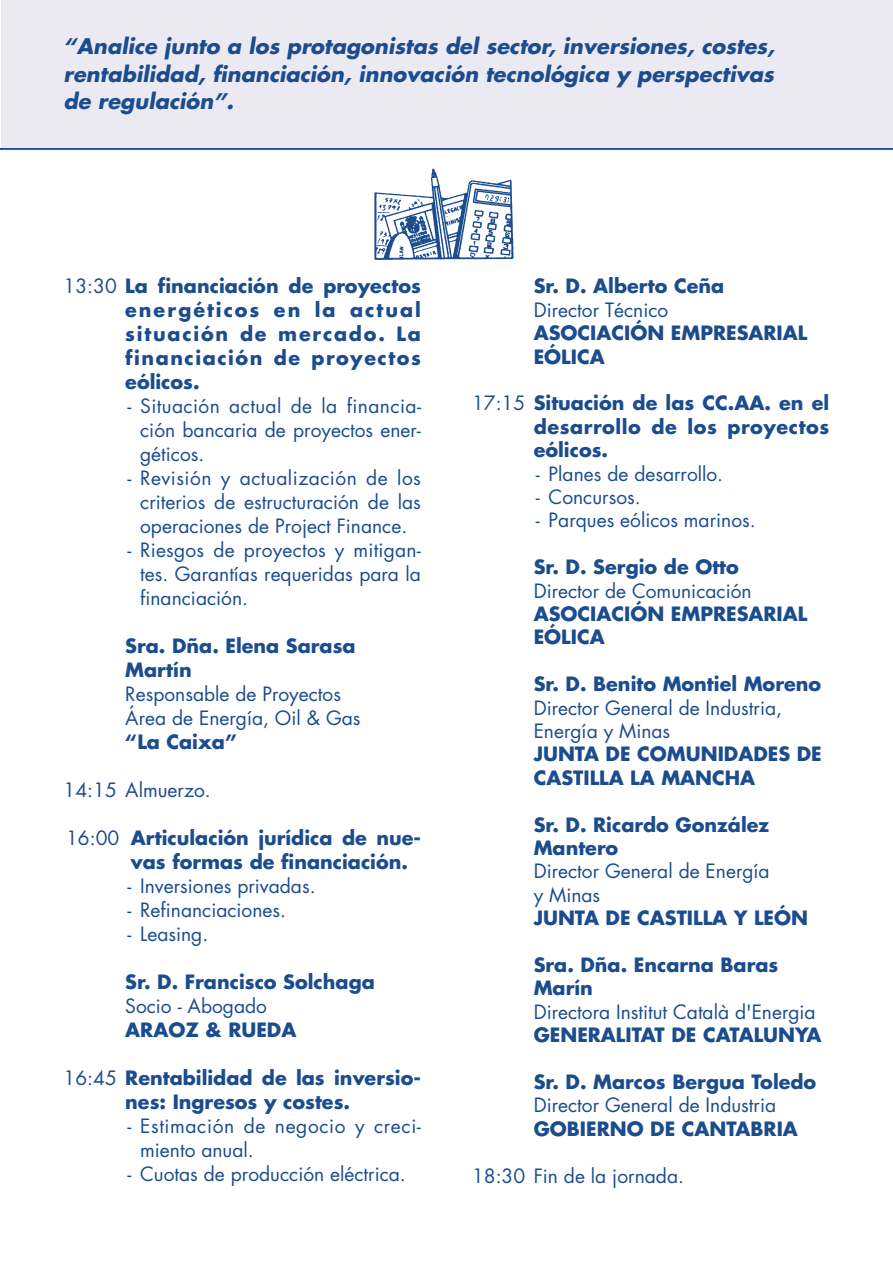
<style>
.page{position:relative;width:893px;height:1263px;background:#fff}
.page>*{position:absolute;margin:0;border:0;box-sizing:border-box;transform-origin:0 0}
.t1{font:italic 700 21px/27.6px "Futura";color:#1b4c8e;text-align:justify}
.t2{font:700 19.2px/24px "Futura";color:#1b4c8e}
.t3{font:19.2px/24px "Futura";color:#1b4c8e;text-align:justify}
.t4{font:19.2px/24px "Futura";letter-spacing:.03em;color:#1b4c8e}
.s1{font-weight:400}
</style>
<div class="page">
<div style="left:1px;top:0;width:891px;height:148px;background:#ebeaf2"></div>
<hr style="left:0;top:148px;width:892px;height:2px;background:#1b4c8e">
<img style="left:374px;top:168px;width:140px;height:92px">
<p class="t1" style="left:64px;top:34px;width:712px">“Analice junto a los protagonistas del sector, inversiones, costes, rentabilidad, financiación, innovación tecnológica y perspectivas de regulación”.</p>
<p class="t2" style="left:125px;top:276px;width:297px;text-align:justify;text-indent:-62px"><span class="s1">13:30</span> La financiación de proyectos energéticos en la actual situación de mercado. La financiación de proyectos eólicos.</p>
<p class="t3" style="left:140px;top:396px;width:282px;text-indent:-13px">- Situación actual de la financia&shy;ción bancaria de proyectos ener&shy;géticos.</p>
<p class="t3" style="left:140px;top:468px;width:282px;text-indent:-13px">- Revisión y actualización de los criterios de estructuración de las operaciones de Project Finance.</p>
<p class="t3" style="left:140px;top:540px;width:282px;text-indent:-13px">- Riesgos de proyectos y mitigan&shy;tes. Garantías requeridas para la financiación.</p>
<p class="t2" style="left:125px;top:636px;width:232px">Sra. Dña. Elena Sarasa<br>Martín</p>
<p class="t3" style="left:125px;top:684px;width:237px">Responsable de Proyectos<br>Área de Energía, Oil &amp; Gas</p>
<p class="t2" style="left:125px;top:732px;width:113px">“La Caixa”</p>
<p class="t3" style="left:64px;top:780px;width:149px">14:15 Almuerzo.</p>
<p class="t2" style="left:131px;top:828px;width:291px;text-indent:-65px"><span class="s1">16:00</span> Articulación jurídica de nue&shy;vas formas de financiación.</p>
<p class="t3" style="left:127px;top:876px;width:190px">- Inversiones privadas.</p>
<p class="t3" style="left:127px;top:900px;width:160px">- Refinanciaciones.</p>
<p class="t3" style="left:127px;top:924px;width:82px">- Leasing.</p>
<p class="t2" style="left:125px;top:972px;width:251px">Sr. D. Francisco Solchaga</p>
<p class="t3" style="left:125px;top:996px;width:143px">Socio - Abogado</p>
<p class="t2" style="left:125px;top:1020px;width:173px">ARAOZ &amp; RUEDA</p>
<p class="t2" style="left:64px;top:1068px;width:359px;text-align:center"><span class="s1">16:45</span> Rentabilidad de las inversio&shy;nes: Ingresos y costes.</p>
<p class="t4" style="left:140px;top:1116px;width:282px;text-indent:-13px">- Estimación de negocio y creci&shy;miento anual.</p>
<p class="t3" style="left:127px;top:1164px;width:280px">- Cuotas de producción eléctrica.</p>
<p class="t2" style="left:533px;top:276px;width:192px">Sr. D. Alberto Ceña</p>
<p class="t3" style="left:533px;top:299px;width:136px">Director Técnico</p>
<p class="t2" style="left:533px;top:323px;width:275px;line-height:23.4px">ASOCIACIÓN EMPRESARIAL<br>EÓLICA</p>
<p class="t2" style="left:533px;top:393px;width:297px;line-height:23.4px;text-align:justify;text-indent:-62px"><span class="s1">17:15</span> Situación de las CC.AA. en el desarrollo de los proyectos eólicos.</p>
<p class="t3" style="left:536px;top:463px;width:189px">- Planes de desarrollo.</p>
<p class="t3" style="left:536px;top:487px;width:106px">- Concursos.</p>
<p class="t3" style="left:536px;top:510px;width:221px">- Parques eólicos marinos.</p>
<p class="t2" style="left:533px;top:557px;width:207px">Sr. D. Sergio de Otto</p>
<p class="t3" style="left:533px;top:580px;width:219px">Director de Comunicación</p>
<p class="t2" style="left:533px;top:604px;width:275px;line-height:23.4px">ASOCIACIÓN EMPRESARIAL<br>EÓLICA</p>
<p class="t2" style="left:533px;top:674px;width:289px">Sr. D. Benito Montiel Moreno</p>
<p class="t3" style="left:533px;top:697px;width:250px;line-height:23.4px">Director General de Industria,<br>Energía y Minas</p>
<p class="t2" style="left:533px;top:744px;width:289px;line-height:23.4px">JUNTA DE COMUNIDADES DE<br>CASTILLA LA MANCHA</p>
<p class="t2" style="left:533px;top:814px;width:237px;line-height:23.4px">Sr. D. Ricardo González<br>Mantero</p>
<p class="t3" style="left:533px;top:861px;width:237px;line-height:23.4px">Director General de Energía y Minas</p>
<p class="t2" style="left:533px;top:908px;width:276px">JUNTA DE CASTILLA Y LEÓN</p>
<p class="t2" style="left:533px;top:955px;width:246px;line-height:23.4px">Sra. Dña. Encarna Baras<br>Marín</p>
<p class="t3" style="left:533px;top:1001px;width:283px">Directora Institut Català d'Energia</p>
<p class="t2" style="left:533px;top:1025px;width:289px">GENERALITAT DE CATALUNYA</p>
<p class="t2" style="left:533px;top:1072px;width:284px">Sr. D. Marcos Bergua Toledo</p>
<p class="t3" style="left:533px;top:1095px;width:244px">Director General de Industria</p>
<p class="t2" style="left:533px;top:1118px;width:266px">GOBIERNO DE CANTABRIA</p>
<p class="t3" style="left:472px;top:1165px;width:213px">18:30 Fin de la jornada.</p>
</div>
